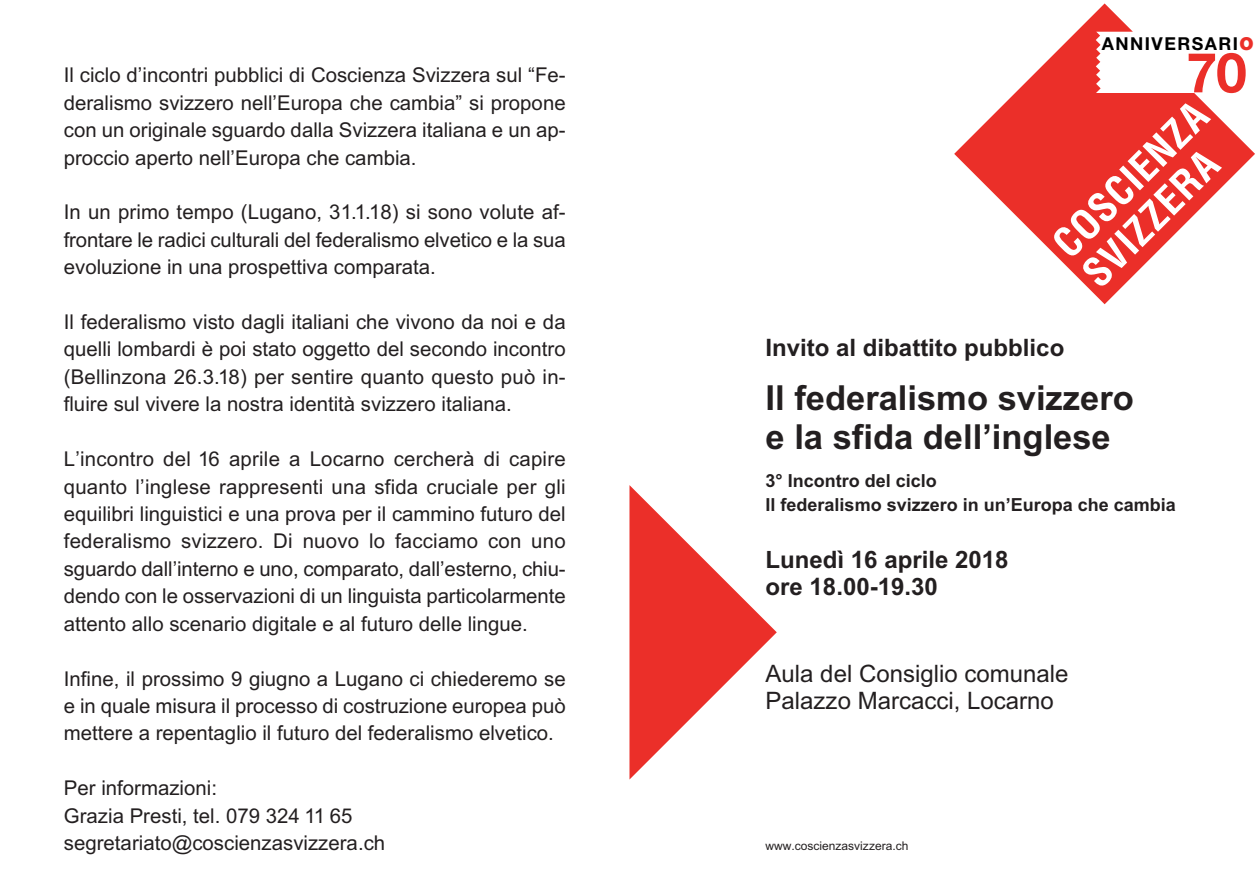
<style>
.page{position:relative;width:1259px;height:893px;background:#fff}
.page>*{position:absolute;margin:0;border:0;box-sizing:border-box;transform-origin:0 0}
.t1{font:700 55.2px "Helvetica Neue LT Std";color:#eb2f29}
.t2{font:700 34.5px/39px "Arial";color:#231f20}
.t3{font:700 24px/27px "Arial";color:#231f20}
.t4{font:24px/27px "Arial";color:#231f20}
.t5{font:20.4px/27.5px "Arial";color:#231f20;text-align:justify}
.t6{font:700 18px/24px "Arial";color:#231f20}
.t7{font:700 17.85px "Helvetica Neue LT Std";letter-spacing:.085em;color:#000}
.t8{font:12px "Arial";color:#231f20}
.s1{font-weight:900;color:#eb2f29}
</style>
<div class="page">
<svg style="left:629px;top:485px;width:148px;height:294px"></svg>
<svg style="left:954px;top:3px;width:301px;height:301px"></svg>
<svg style="left:1051px;top:103px;width:171px;height:184px"></svg>
<p class="t5" style="left:64px;top:61px;width:503px">Il ciclo d’incontri pubblici di Coscienza Svizzera sul “Fe&shy;deralismo svizzero nell’Europa che cambia” si propone con un originale sguardo dalla Svizzera italiana e un ap&shy;proccio aperto nell’Europa che cambia.</p>
<p class="t5" style="left:64px;top:199px;width:503px">In un primo tempo (Lugano, 31.1.18) si sono volute af&shy;frontare le radici culturali del federalismo elvetico e la sua evoluzione in una prospettiva comparata.</p>
<p class="t5" style="left:64px;top:308px;width:503px">Il federalismo visto dagli italiani che vivono da noi e da quelli lombardi è poi stato oggetto del secondo incontro (Bellinzona 26.3.18) per sentire quanto questo può in&shy;fluire sul vivere la nostra identità svizzero italiana.</p>
<p class="t5" style="left:64px;top:445px;width:503px">L’incontro del 16 aprile a Locarno cercherà di capire quanto l’inglese rappresenti una sfida cruciale per gli equilibri linguistici e una prova per il cammino futuro del federalismo svizzero. Di nuovo lo facciamo con uno sguardo dall’interno e uno, comparato, dall’esterno, chiu&shy;dendo con le osservazioni di un linguista particolarmente attento allo scenario digitale e al futuro delle lingue.</p>
<p class="t5" style="left:64px;top:665px;width:503px">Infine, il prossimo 9 giugno a Lugano ci chiederemo se e in quale misura il processo di costruzione europea può mettere a repentaglio il futuro del federalismo elvetico.</p>
<p class="t5" style="left:64px;top:774px;width:323px;text-align:left">Per informazioni:<br>Grazia Presti, tel. 079 324 11 65 segretariato@coscienzasvizzera.ch</p>
<p class="t7" style="left:1101px;top:37px;width:154px">ANNIVERSARI<span class="s1">O</span></p>
<h1 class="t1" style="left:1186px;top:53px;width:62px">70</h1>
<p class="t3" style="left:765px;top:334px;width:300px">Invito al dibattito pubblico</p>
<h2 class="t2" style="left:765px;top:379px;width:370px">Il federalismo svizzero e la sfida dell’inglese</h2>
<p class="t6" style="left:765px;top:468px;width:412px">3° Incontro del ciclo<br>Il federalismo svizzero in un’Europa che cambia</p>
<p class="t3" style="left:765px;top:546px;width:244px">Lunedì 16 aprile 2018 ore 18.00-19.30</p>
<p class="t4" style="left:765px;top:660px;width:304px">Aula del Consiglio comunale<br>Palazzo Marcacci, Locarno</p>
<p class="t8" style="left:765px;top:839px;width:144px">www.coscienzasvizzera.ch</p>
</div>
